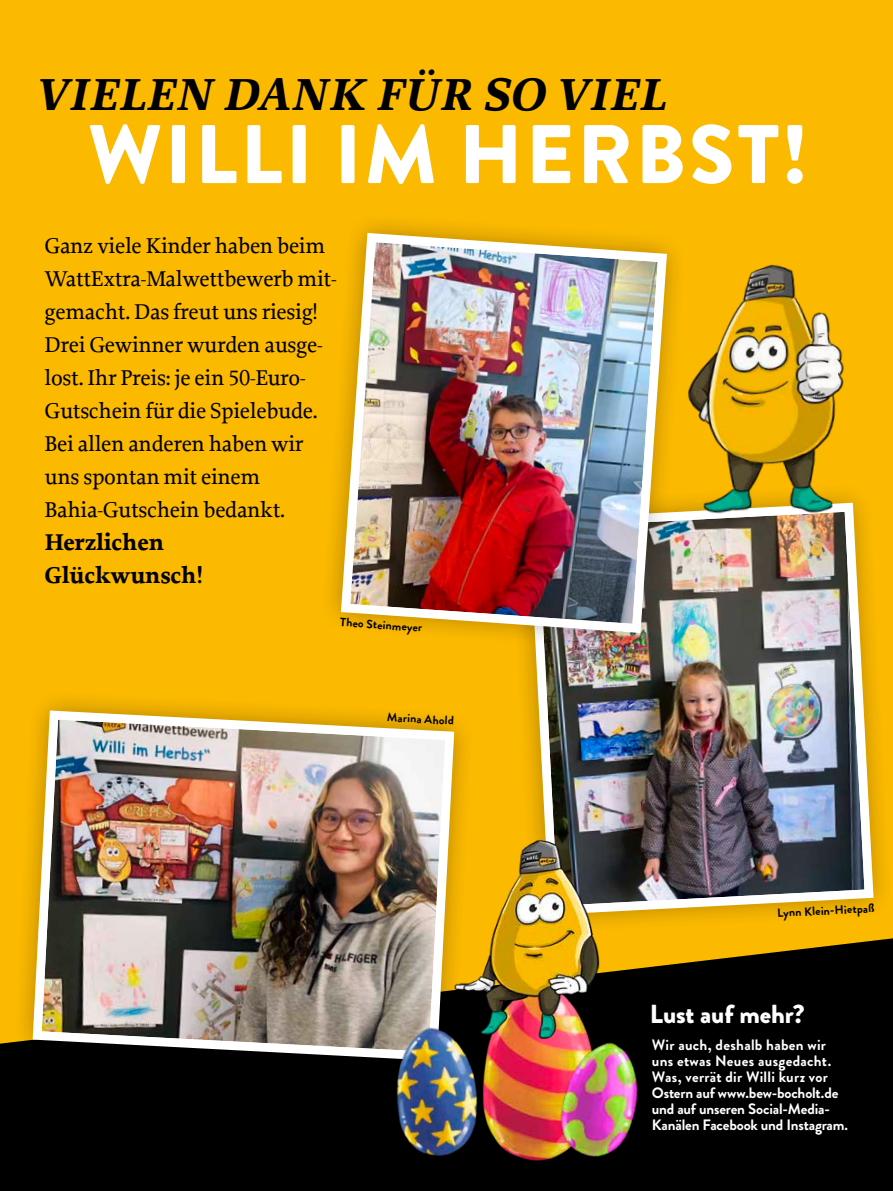
<style>
.page{position:relative;width:893px;height:1191px;background:#fbb900}
.page>*{position:absolute;margin:0;border:0;box-sizing:border-box;transform-origin:0 0}
.t1{font:900 82.8px "Brandon Grotesque";letter-spacing:.035em;color:#fff}
.t2{font:italic 700 47.25px "Proforma";letter-spacing:.015em;color:#000}
.t3{font:900 26.1px "Brandon Grotesque";letter-spacing:-.005em;color:#fff}
.t4{font:700 24px/33px "Proforma";letter-spacing:-.01em;color:#000}
.t5{font:500 22.5px/33px "Proforma";letter-spacing:-.015em;color:#000}
.t6{font:700 15px/16px "Brandon Grotesque";letter-spacing:-.005em;color:#fff}
.t7{font:700 12px "Brandon Grotesque";color:#000}
</style>
<div class="page">
<div style="left:0;top:939px;width:893px;height:252px;background:#000"></div>
<img style="left:525px;top:511px;width:353px;height:408px">
<svg style="left:9px;top:700px;width:455px;height:384px"></svg>
<img style="left:28px;top:706px;width:431px;height:359px">
<img style="left:331px;top:223px;width:360px;height:434px">
<img style="left:336px;top:228px;width:336px;height:409px">
<img style="left:469px;top:1042px;width:134px;height:126px">
<img style="left:451px;top:835px;width:157px;height:207px">
<img style="left:670px;top:252px;width:191px;height:276px">
<img style="left:376px;top:1016px;width:117px;height:151px">
<img style="left:550px;top:1029px;width:100px;height:138px">
<h2 class="t2" style="left:35px;top:64px;width:632px">VIELEN DANK FÜR SO VIEL</h2>
<h1 class="t1" style="left:88px;top:96px;width:721px">WILLI IM HERBST!</h1>
<p class="t5" style="left:45px;top:229px;width:293px">Ganz viele Kinder haben beim<br>WattExtra-Malwettbewerb mit&shy;gemacht. Das freut uns riesig!<br>Drei Gewinner wurden ausge&shy;lost. Ihr Preis: je ein 50-Euro-<br>Gutschein für die Spielebude.<br>Bei allen anderen haben wir uns spontan mit einem<br>Bahia-Gutschein bedankt.</p>
<p class="t4" style="left:45px;top:526px;width:160px">Herzlichen<br>Glückwunsch!</p>
<p class="t7" style="left:341px;top:613px;width:84px;rotate:4deg">Theo Steinmeyer</p>
<p class="t7" style="left:388px;top:708px;width:68px;rotate:3deg">Marina Ahold</p>
<p class="t7" style="left:777px;top:904px;width:99px;rotate:-3deg">Lynn Klein-Hietpaß</p>
<p class="t3" style="left:650px;top:995px;width:156px">Lust auf mehr?</p>
<p class="t6" style="left:652px;top:1037px;width:198px">Wir auch, deshalb haben wir uns etwas Neues ausgedacht.<br>Was, verrät dir Willi kurz vor<br>Ostern auf www.bew-bocholt.de und auf unseren Social-Media-<br>Kanälen Facebook und Instagram.</p>
</div>
